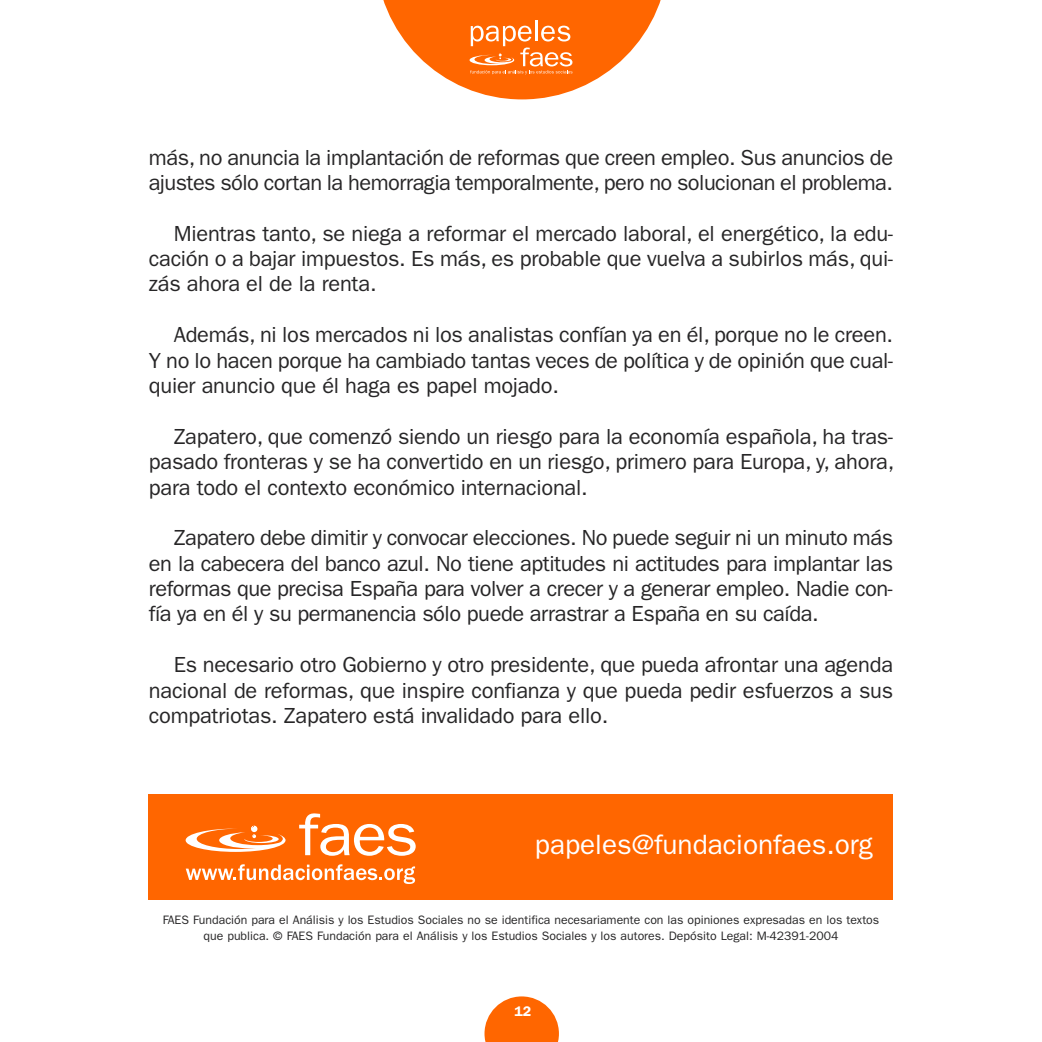
<style>
.page{position:relative;width:1042px;height:1042px;background:#fff}
.page>*{position:absolute;margin:0;border:0;box-sizing:border-box;transform-origin:0 0}
.t1{font:28px "Franklin Gothic";color:#fff}
.t2{font:21.88px/25.4px "Franklin Gothic";letter-spacing:-.015em;color:#272627;text-align:justify}
.t3{font:600 14px "Franklin Gothic";color:#fff}
.t4{font:12.25px/15.8px "Franklin Gothic";color:#272627;text-align:center}
</style>
<div class="page">
<svg style="left:383px;top:0;width:278px;height:99px"></svg>
<svg style="left:484px;top:996px;width:75px;height:46px"></svg>
<div style="left:149px;top:794px;width:744px;height:105px;background:#f60"></div>
<svg style="left:186px;top:864px;width:229px;height:20px"></svg>
<svg style="left:299px;top:813px;width:117px;height:43px"></svg>
<svg style="left:186px;top:825px;width:99px;height:27px"></svg>
<p class="t2" style="left:149px;top:146px;width:746px">más, no anuncia la implantación de reformas que creen empleo. Sus anuncios de ajustes sólo cortan la hemorragia temporalmente, pero no solucionan el problema.</p>
<p class="t2" style="left:149px;top:222px;width:745px;text-indent:25px">Mientras tanto, se niega a reformar el mercado laboral, el energético, la edu&shy;cación o a bajar impuestos. Es más, es probable que vuelva a subirlos más, qui&shy;zás ahora el de la renta.</p>
<p class="t2" style="left:149px;top:324px;width:746px;text-indent:25px">Además, ni los mercados ni los analistas confían ya en él, porque no le creen.<br>Y no lo hacen porque ha cambiado tantas veces de política y de opinión que cual&shy;quier anuncio que él haga es papel mojado.</p>
<p class="t2" style="left:149px;top:425px;width:747px;text-indent:25px">Zapatero, que comenzó siendo un riesgo para la economía española, ha tras&shy;pasado fronteras y se ha convertido en un riesgo, primero para Europa, y, ahora, para todo el contexto económico internacional.</p>
<p class="t2" style="left:149px;top:527px;width:746px;text-indent:25px">Zapatero debe dimitir y convocar elecciones. No puede seguir ni un minuto más en la cabecera del banco azul. No tiene aptitudes ni actitudes para implantar las reformas que precisa España para volver a crecer y a generar empleo. Nadie con&shy;fía ya en él y su permanencia sólo puede arrastrar a España en su caída.</p>
<p class="t2" style="left:149px;top:654px;width:746px;text-indent:25px">Es necesario otro Gobierno y otro presidente, que pueda afrontar una agenda nacional de reformas, que inspire confianza y que pueda pedir esfuerzos a sus compatriotas. Zapatero está invalidado para ello.</p>
<p class="t1" style="left:535px;top:834px;width:339px">papeles@fundacionfaes.org</p>
<p class="t4" style="left:163px;top:913px;width:718px">FAES Fundación para el Análisis y los Estudios Sociales no se identifica necesariamente con las opiniones expresadas en los textos que publica. © FAES Fundación para el Análisis y los Estudios Sociales y los autores. Depósito Legal: M-42391-2004</p>
<p class="t3" style="left:514px;top:1006px;width:18px">12</p>
</div>
